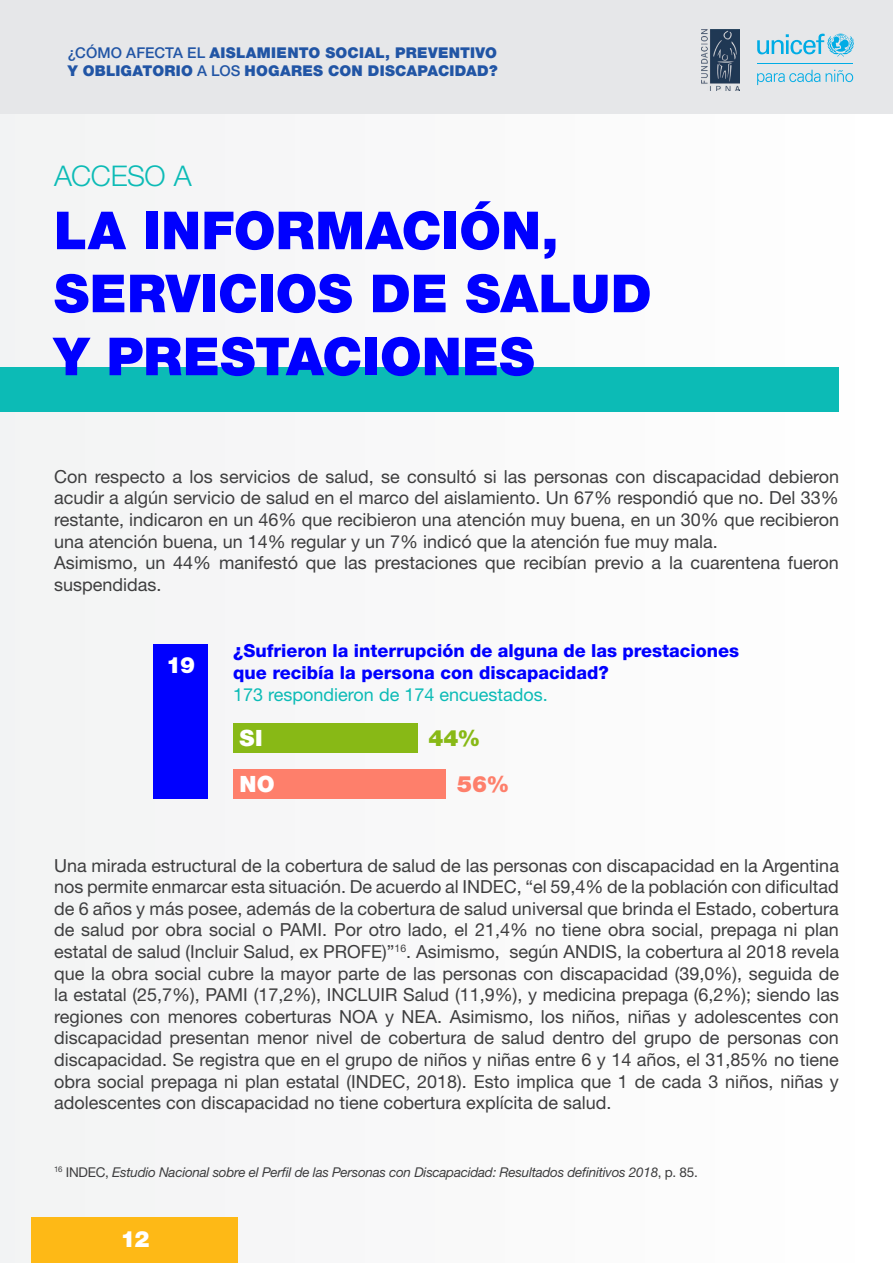
<style>
.page{position:relative;width:893px;height:1263px;background:#fff}
.page>*{position:absolute;margin:0;border:0;box-sizing:border-box;transform-origin:0 0}
.t1{font:900 52.5px/63px "Helvetica Neue LT Std";color:#00f}
.t2{font:300 28.5px "Helvetica Neue LT Std";letter-spacing:-.01em;color:#0cbbb6}
.t3{font:900 22.5px "Helvetica Neue LT Std";letter-spacing:-.025em;color:#fff}
.t4{font:900 22.5px "Helvetica Neue LT Std";color:#88b916}
.t5{font:900 22.5px "Helvetica Neue LT Std";color:#fe7f6b}
.t6{font:18px/21.6px "Helvetica Neue LT Std";color:#3e3e3f;text-align:justify}
.t7{font:800 18px/21.6px "Helvetica Neue LT Std";color:#00f}
.t8{font:18px "Helvetica Neue LT Std";color:#0cbbb6}
.t9{font:900 14.85px/17.9px "Helvetica Neue LT Std";letter-spacing:.02em;color:#2155a5}
.t10{font:italic 13.5px "Helvetica Neue LT Std";letter-spacing:-.02em;color:#3e3e3f}
.s1{font-weight:500}
.s2{font-style:normal}
</style>
<div class="page">
<div style="left:0;top:113px;width:893px;height:1150px;background:#f9f9f9"></div>
<hr style="left:892px;top:113px;width:1px;height:1150px;background:#fff">
<div style="left:32px;top:1218px;width:206px;height:45px;background:#feb916"></div>
<div style="left:0;top:0;width:893px;height:113px;background:#e6e7e9"></div>
<img style="left:702px;top:30px;width:37px;height:61px">
<svg style="left:757px;top:34px;width:97px;height:23px"></svg>
<hr style="left:757px;top:63px;width:96px;height:1px;background:#00ace5">
<svg style="left:757px;top:70px;width:96px;height:15px"></svg>
<div style="left:0;top:367px;width:839px;height:45px;background:#0cbbb6"></div>
<div style="left:154px;top:644px;width:54px;height:155px;background:#00f"></div>
<div style="left:233px;top:724px;width:185px;height:29px;background:#88b916"></div>
<div style="left:233px;top:769px;width:212px;height:30px;background:#fe7f6b"></div>
<p class="t9" style="left:68px;top:44px;width:431px"><span class="s1">¿CÓMO AFECTA EL</span> AISLAMIENTO SOCIAL, PREVENTIVO<br>Y OBLIGATORIO <span class="s1">A LOS</span> HOGARES CON DISCAPACIDAD?</p>
<p class="t2" style="left:54px;top:159px;width:139px">ACCESO A</p>
<p class="t1" style="left:54px;top:199px;width:599px">LA INFORMACIÓN,<br>SERVICIOS DE SALUD</p>
<p class="t1" style="left:54px;top:325px;width:482px">Y PRESTACIONES</p>
<p class="t6" style="left:54px;top:465px;width:786px">Con respecto a los servicios de salud, se consultó si las personas con discapacidad debieron acudir a algún servicio de salud en el marco del aislamiento. Un 67% respondió que no. Del 33% restante, indicaron en un 46% que recibieron una atención muy buena, en un 30% que recibieron una atención buena, un 14% regular y un 7% indicó que la atención fue muy mala.</p>
<p class="t6" style="left:54px;top:552px;width:786px">Asimismo, un 44% manifestó que las prestaciones que recibían previo a la cuarentena fueron suspendidas.</p>
<p class="t3" style="left:166px;top:652px;width:30px">19</p>
<p class="t7" style="left:233px;top:640px;width:507px">¿Sufrieron la interrupción de alguna de las prestaciones que recibía la persona con discapacidad?</p>
<p class="t8" style="left:233px;top:683px;width:316px">173 respondieron de 174 encuestados.</p>
<p class="t3" style="left:240px;top:725px;width:24px">SI</p>
<p class="t4" style="left:428px;top:725px;width:53px">44%</p>
<p class="t3" style="left:240px;top:770px;width:37px">NO</p>
<p class="t5" style="left:457px;top:770px;width:54px">56%</p>
<p class="t6" style="left:54px;top:854px;width:786px">Una mirada estructural de la cobertura de salud de las personas con discapacidad en la Argentina nos permite enmarcar esta situación. De acuerdo al INDEC, “el 59,4% de la población con dificultad de 6 años y más posee, además de la cobertura de salud universal que brinda el Estado, cobertura de salud por obra social o PAMI. Por otro lado, el 21,4% no tiene obra social, prepaga ni plan estatal de salud (Incluir Salud, ex PROFE)”<sup>16</sup>. Asimismo, según ANDIS, la cobertura al 2018 revela que la obra social cubre la mayor parte de las personas con discapacidad (39,0%), seguida de la estatal (25,7%), PAMI (17,2%), INCLUIR Salud (11,9%), y medicina prepaga (6,2%); siendo las regiones con menores coberturas NOA y NEA. Asimismo, los niños, niñas y adolescentes con discapacidad presentan menor nivel de cobertura de salud dentro del grupo de personas con discapacidad. Se registra que en el grupo de niños y niñas entre 6 y 14 años, el 31,85% no tiene obra social prepaga ni plan estatal (INDEC, 2018). Esto implica que 1 de cada 3 niños, niñas y adolescentes con discapacidad no tiene cobertura explícita de salud.</p>
<p class="t10" style="left:54px;top:1164px;width:645px"><sup>16</sup> <span class="s2">INDEC,</span> Estudio Nacional sobre el Perfil de las Personas con Discapacidad: Resultados definitivos 2018<span class="s2">, p. 85.</span></p>
<p class="t3" style="left:121px;top:1225px;width:30px">12</p>
</div>
